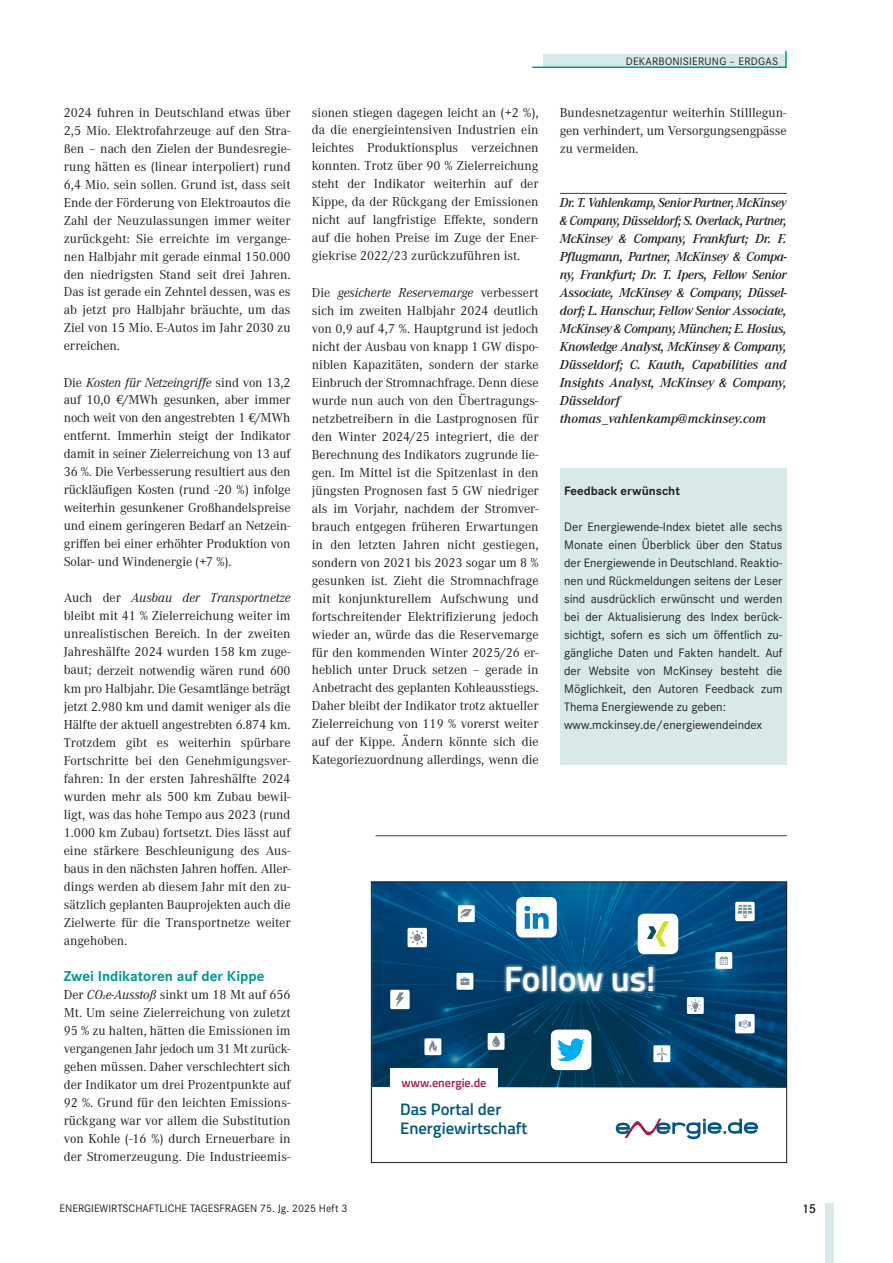
<style>
.page{position:relative;width:893px;height:1263px;background:#fff}
.page>*{position:absolute;margin:0;border:0;box-sizing:border-box;transform-origin:0 0}
.t1{font:600 34.8px "Titillium Web";color:#fff}
.t2{font:600 16.65px/18.3px "Titillium Web";color:#015883}
.t3{font:700 15px "Corporate S";color:#009891}
.t4{font:13.5px/18px "Corporate A";color:#231f20;text-align:justify}
.t5{font:italic 600 13.5px/18px "Corporate A";letter-spacing:-.025em;color:#231f20;scale:.96 1}
.t6{font:600 13.5px "Corporate S";color:#231f20}
.t7{font:12.75px/18px "Corporate S";color:#231f20}
.t8{font:700 12.75px "Corporate S";color:#231f20}
.t9{font:600 12.15px "Titillium Web";color:#a41c42}
.t10{font:11.25px "Corporate S";color:#231f20}
.t11{font:11.25px "Corporate S";letter-spacing:.02em;color:#231f20}
.s1{font-style:italic}
</style>
<div class="page">
<div style="left:543px;top:54px;width:244px;height:13px;background:#d7eae9"></div>
<hr style="left:532px;top:67px;width:255px;height:1px;background:#009891">
<svg style="left:785px;top:51px;width:2px;height:17px"></svg>
<div style="left:825px;top:1203px;width:8px;height:60px;background:#d7eae9"></div>
<hr style="left:560px;top:193px;width:227px;height:1px;background:#3e3e3f">
<div style="left:560px;top:468px;width:227px;height:296px;background:#d7eae9"></div>
<svg style="left:373px;top:884px;width:412px;height:203px;background:#1f5c84"></svg>
<svg style="left:371px;top:1087px;width:417px;height:77px"></svg>
<div style="left:371px;top:882px;width:416px;height:281px;border:1px solid #231f20"></div>
<hr style="left:376px;top:835px;width:411px;height:1px;background:#3e3e3f">
<p class="t4" style="left:64px;top:103px;width:228px">2024 fuhren in Deutschland etwas über 2,5 Mio. Elektrofahrzeuge auf den Stra&shy;ßen – nach den Zielen der Bundesregie&shy;rung hätten es (linear interpoliert) rund 6,4 Mio. sein sollen. Grund ist, dass seit Ende der Förderung von Elektroautos die Zahl der Neuzulassungen immer weiter zurückgeht: Sie erreichte im vergange&shy;nen Halbjahr mit gerade einmal 150.000 den niedrigsten Stand seit drei Jahren.<br>Das ist gerade ein Zehntel dessen, was es ab jetzt pro Halbjahr bräuchte, um das Ziel von 15 Mio. E-Autos im Jahr 2030 zu erreichen.</p>
<p class="t4" style="left:64px;top:373px;width:228px">Die <span class="s1">Kosten für Netzeingriffe</span> sind von 13,2 auf 10,0 €/MWh gesunken, aber immer noch weit von den angestrebten 1 €/MWh entfernt. Immerhin steigt der Indikator damit in seiner Zielerreichung von 13 auf 36 %. Die Verbesserung resultiert aus den rückläufigen Kosten (rund -20 %) infolge weiterhin gesunkener Großhandelspreise und einem geringeren Bedarf an Netzein&shy;griffen bei einer erhöhter Produktion von Solar- und Windenergie (+7 %).</p>
<p class="t4" style="left:64px;top:589px;width:228px">Auch der <span class="s1">Ausbau der Transportnetze </span>bleibt mit 41 % Zielerreichung weiter im unrealistischen Bereich. In der zweiten Jahreshälfte 2024 wurden 158 km zuge&shy;baut; derzeit notwendig wären rund 600 km pro Halbjahr. Die Gesamtlänge beträgt jetzt 2.980 km und damit weniger als die Hälfte der aktuell angestrebten 6.874 km.<br>Trotzdem gibt es weiterhin spürbare Fortschritte bei den Genehmigungsver&shy;fahren: In der ersten Jahreshälfte 2024 wurden mehr als 500 km Zubau bewil&shy;ligt, was das hohe Tempo aus 2023 (rund 1.000 km Zubau) fortsetzt. Dies lässt auf eine stärkere Beschleunigung des Aus&shy;baus in den nächsten Jahren hoffen. Aller&shy;dings werden ab diesem Jahr mit den zu&shy;sätzlich geplanten Bauprojekten auch die Zielwerte für die Transportnetze weiter angehoben.</p>
<p class="t3" style="left:64px;top:967px;width:202px">Zwei Indikatoren auf der Kippe</p>
<p class="t4" style="left:64px;top:985px;width:228px">Der <span class="s1">CO2e-Ausstoß</span> sinkt um 18 Mt auf 656<br>Mt. Um seine Zielerreichung von zuletzt 95 % zu halten, hätten die Emissionen im vergangenen Jahr jedoch um 31 Mt zurück&shy;gehen müssen. Daher verschlechtert sich der Indikator um drei Prozentpunkte auf 92 %. Grund für den leichten Emissions&shy;rückgang war vor allem die Substitution von Kohle (-16 %) durch Erneuerbare in der Stromerzeugung. Die Industrieemis-</p>
<p class="t4" style="left:312px;top:103px;width:228px">sionen stiegen dagegen leicht an (+2 %), da die energieintensiven Industrien ein leichtes Produktionsplus verzeichnen konnten. Trotz über 90 % Zielerreichung steht der Indikator weiterhin auf der Kippe, da der Rückgang der Emissionen nicht auf langfristige Effekte, sondern auf die hohen Preise im Zuge der Ener&shy;giekrise 2022/23 zurückzuführen ist.</p>
<p class="t4" style="left:312px;top:283px;width:228px">Die <span class="s1">gesicherte Reservemarge</span> verbessert sich im zweiten Halbjahr 2024 deutlich von 0,9 auf 4,7 %. Hauptgrund ist jedoch nicht der Ausbau von knapp 1 GW dispo&shy;niblen Kapazitäten, sondern der starke Einbruch der Stromnachfrage. Denn diese wurde nun auch von den Übertragungs&shy;netzbetreibern in die Lastprognosen für den Winter 2024/25 integriert, die der Berechnung des Indikators zugrunde lie&shy;gen. Im Mittel ist die Spitzenlast in den jüngsten Prognosen fast 5 GW niedriger als im Vorjahr, nachdem der Stromver&shy;brauch entgegen früheren Erwartungen in den letzten Jahren nicht gestiegen, sondern von 2021 bis 2023 sogar um 8 % gesunken ist. Zieht die Stromnachfrage mit konjunkturellem Aufschwung und fortschreitender Elektrifizierung jedoch wieder an, würde das die Reservemarge für den kommenden Winter 2025/26 er&shy;heblich unter Druck setzen – gerade in Anbetracht des geplanten Kohleausstiegs.<br>Daher bleibt der Indikator trotz aktueller Zielerreichung von 119 % vorerst weiter auf der Kippe. Ändern könnte sich die Kategoriezuordnung allerdings, wenn die</p>
<p class="t11" style="left:626px;top:55px;width:154px">DEKARBONISIERUNG – ERDGAS</p>
<p class="t4" style="left:560px;top:103px;width:228px">Bundesnetzagentur weiterhin Stilllegun&shy;gen verhindert, um Versorgungsengpässe zu vermeiden.</p>
<p class="t5" style="left:560px;top:193px;width:238px">Dr. T. Vahlenkamp, Senior Partner, McKinsey &amp; Company, Düsseldorf; S. Overlack, Partner, McKinsey &amp; Company, Frankfurt; Dr. F.<br>Pflugmann, Partner, McKinsey &amp; Compa&shy;ny, Frankfurt; Dr. T. Ipers, Fellow Senior Associate, McKinsey &amp; Company, Düssel&shy;dorf; L. Hanschur, Fellow Senior Associate, McKinsey &amp; Company, München; E. Hosius, Knowledge Analyst, McKinsey &amp; Company, Düsseldorf; C. Kauth, Capabilities and Insights Analyst, McKinsey &amp; Company, Düsseldorf thomas_vahlenkamp@mckinsey.com</p>
<p class="t8" style="left:564px;top:483px;width:117px">Feedback erwünscht</p>
<p class="t7" style="left:564px;top:517px;width:220px">Der Energiewende-Index bietet alle sechs Monate einen Überblick über den Status der Energiewende in Deutschland. Reaktio&shy;nen und Rückmeldungen seitens der Leser sind ausdrücklich erwünscht und werden bei der Aktualisierung des Index berück&shy;sichtigt, sofern es sich um öffentlich zu&shy;gängliche Daten und Fakten handelt. Auf der Website von McKinsey besteht die Möglichkeit, den Autoren Feedback zum Thema Energiewende zu geben: www.mckinsey.de/energiewendeindex</p>
<h1 class="t1" style="left:504px;top:952px;width:153px">Follow us!</h1>
<p class="t9" style="left:401px;top:1074px;width:86px">www.energie.de</p>
<p class="t2" style="left:400px;top:1100px;width:129px">Das Portal der<br>Energiewirtschaft</p>
<p class="t10" style="left:60px;top:1202px;width:289px">ENERGIEWIRTSCHAFTLICHE TAGESFRAGEN 75. Jg. 2025 Heft 3</p>
<p class="t6" style="left:801px;top:1200px;width:16px">15</p>
</div>
